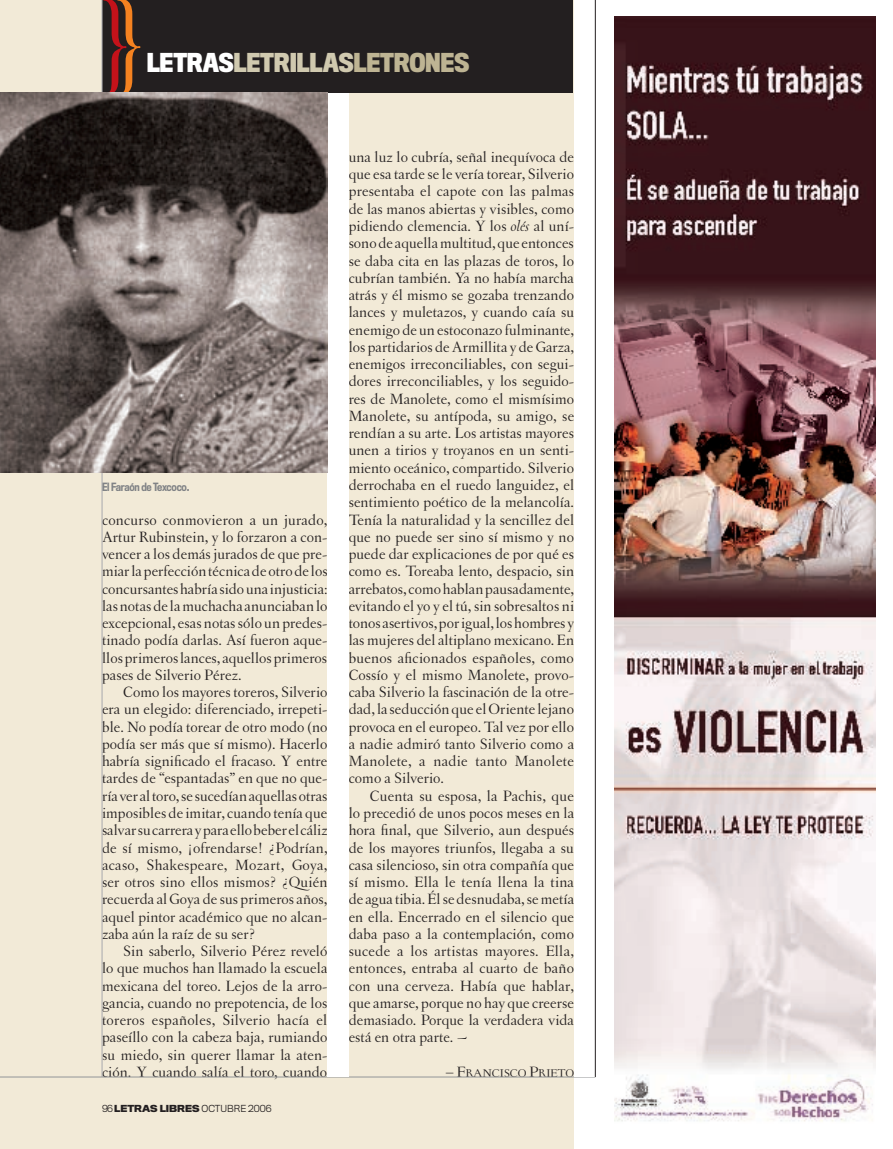
<style>
.page{position:relative;width:893px;height:1149px;background:#fff}
.page>*{position:absolute;margin:0;border:0;box-sizing:border-box;transform-origin:0 0}
.t1{font:700 24px "Titling Gothic FB Cond";letter-spacing:-.01em;color:#d0c9af}
.t2{font:15.75px/17.2px "Letras Oldstyle";letter-spacing:.005em;color:#231f20;text-align:justify}
.t3{font:11.85px "Letras Oldstyle Expert";color:#231f20}
.t4{font:500 10.5px "Titling Gothic FB Cond";letter-spacing:-.02em;color:#808285}
.t5{font:300 9px "Titling Gothic FB Normal";color:#231f20}
.s1{color:#fff}
.s2{color:#beb493}
.s3{font-weight:700}
.s4{font-style:italic}
.s5{font-size:15.75px}
</style>
<div class="page">
<div style="left:0;top:0;width:574px;height:1148px;background:#f2ead7"></div>
<div style="left:102px;top:0;width:471px;height:93px;background:#231f20"></div>
<hr style="left:102px;top:0;width:1px;height:1076px;background:#a8a9ad">
<hr style="left:0;top:1076px;width:595px;height:1px;background:#939598">
<div style="left:327px;top:93px;width:22px;height:983px;background:#fff"></div>
<svg style="left:103px;top:0;width:39px;height:93px"></svg>
<img style="left:0;top:93px;width:327px;height:379px">
<hr style="left:595px;top:0;width:1px;height:1076px;background:#231f20">
<img style="left:615px;top:16px;width:261px;height:1106px">
<h1 class="t1" style="left:147px;top:48px;width:324px"><span class="s1">LETRAS</span>LETRILLAS<span class="s2">LETRONES</span></h1>
<p class="t4" style="left:102px;top:480px;width:89px">El Faraón de Texcoco.</p>
<p class="t2" style="left:102px;top:510px;width:227px">concurso conmovieron a un jurado, Artur Rubinstein, y lo forzaron a con&shy;vencer a los demás jurados de que pre&shy;miar la perfección técnica de otro de los concursantes habría sido una injusticia: las notas de la muchacha anunciaban lo excepcional, esas notas sólo un predes&shy;tinado podía darlas. Así fueron aque&shy;llos primeros lances, aquellos primeros pases de Silverio Pérez.</p>
<p class="t2" style="left:102px;top:683px;width:227px;text-indent:21px">Como los mayores toreros, Silverio era un elegido: diferenciado, irrepeti&shy;ble. No podía torear de otro modo (no podía ser más que sí mismo). Hacerlo habría significado el fracaso. Y entre tardes de “espantadas” en que no que&shy;ría ver al toro, se sucedían aquellas otras imposibles de imitar, cuando tenía que salvar su carrera y para ello beber el cáliz de sí mismo, ¡ofrendarse! ¿Podrían, acaso, Shakespeare, Mozart, Goya, ser otros sino ellos mismos? ¿Quién recuerda al Goya de sus primeros años, aquel pintor académico que no alcan&shy;zaba aún la raíz de su ser?</p>
<p class="t2" style="left:102px;top:942px;width:227px;text-indent:21px">Sin saberlo, Silverio Pérez reveló lo que muchos han llamado la escuela mexicana del toreo. Lejos de la arro&shy;gancia, cuando no prepotencia, de los toreros españoles, Silverio hacía el paseíllo con la cabeza baja, rumiando su miedo, sin querer llamar la aten&shy;ción. Y cuando salía el toro, cuando</p>
<p class="t5" style="left:102px;top:1102px;width:171px">96 <span class="s3">LETRAS LIBRES</span> OCTUBRE 2006</p>
<p class="t2" style="left:349px;top:148px;width:227px">una luz lo cubría, señal inequívoca de que esa tarde se le vería torear, Silverio presentaba el capote con las palmas de las manos abiertas y visibles, como pidiendo clemencia. Y los <span class="s4">olés</span> al uní&shy;sono de aquella multitud, que entonces se daba cita en las plazas de toros, lo cubrían también. Ya no había marcha atrás y él mismo se gozaba trenzando lances y muletazos, y cuando caía su enemigo de un estoconazo fulminante, los partidarios de Armillita y de Garza, enemigos irreconciliables, con segui&shy;dores irreconciliables, y los seguido&shy;res de Manolete, como el mismísimo Manolete, su antípoda, su amigo, se rendían a su arte. Los artistas mayores unen a tirios y troyanos en un senti&shy;miento oceánico, compartido. Silverio derrochaba en el ruedo languidez, el sentimiento poético de la melancolía.<br>Tenía la naturalidad y la sencillez del que no puede ser sino sí mismo y no puede dar explicaciones de por qué es como es. Toreaba lento, despacio, sin arrebatos, como hablan pausadamente, evitando el yo y el tú, sin sobresaltos ni tonos asertivos, por igual, los hombres y las mujeres del altiplano mexicano. En buenos aficionados españoles, como Cossío y el mismo Manolete, provo&shy;caba Silverio la fascinación de la otre&shy;dad, la seducción que el Oriente lejano provoca en el europeo. Tal vez por ello a nadie admiró tanto Silverio como a Manolete, a nadie tanto Manolete como a Silverio.</p>
<p class="t2" style="left:349px;top:786px;width:227px;text-indent:21px">Cuenta su esposa, la Pachis, que lo precedió de unos pocos meses en la hora final, que Silverio, aun después de los mayores triunfos, llegaba a su casa silencioso, sin otra compañía que sí mismo. Ella le tenía llena la tina de agua tibia. Él se desnudaba, se metía en ella. Encerrado en el silencio que daba paso a la contemplación, como sucede a los artistas mayores. Ella, entonces, entraba al cuarto de baño con una cerveza. Había que hablar, que amarse, porque no hay que creerse demasiado. Porque la verdadera vida está en otra parte. ~</p>
<p class="t3" style="left:446px;top:1066px;width:130px"><span class="s5">– F</span>RANCISCO <span class="s5">P</span>RIETO</p>
</div>
